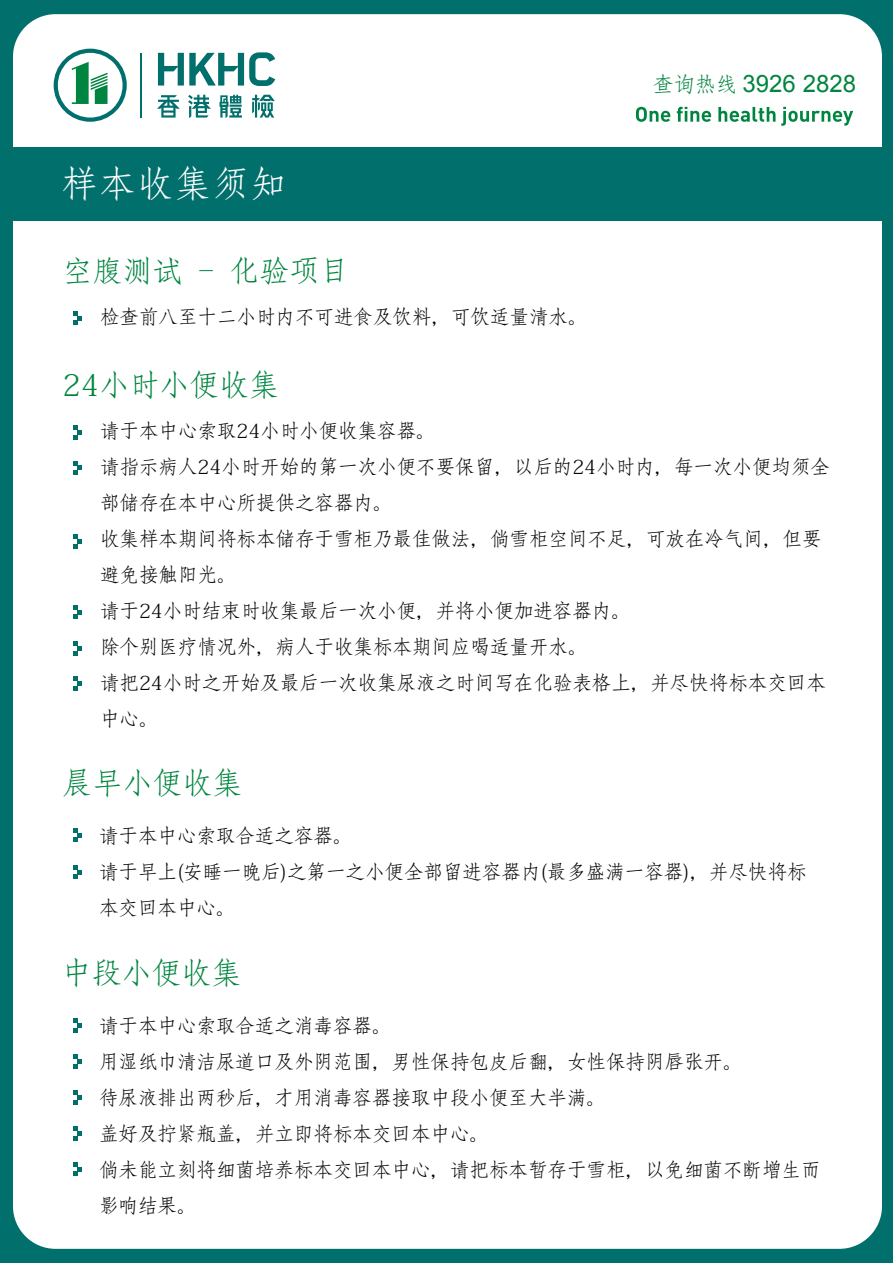
<style>
.page{position:relative;width:893px;height:1263px;background:#016f6c}
.page>*{position:absolute;margin:0;border:0;box-sizing:border-box;transform-origin:0 0}
.t1{font:36px "Adobe Fangsong Std";letter-spacing:.05em;color:#fff}
.t2{font:30px "Adobe Fangsong Std";color:#008540}
.t3{font:24px "Arial";color:#008540}
.t4{font:19.5px/36px "Adobe Fangsong Std";color:#040504}
.s1{font-family:"Adobe Fangsong Std";font-size:21px}
</style>
<div class="page">
<div style="left:13px;top:14px;width:869px;height:1235px;background:#fff;border-radius:43px"></div>
<div style="left:6px;top:147px;width:880px;height:73px;background:#016f6c"></div>
<hr style="left:141px;top:53px;width:1px;height:65px;background:#016f6c">
<svg style="left:158px;top:52px;width:117px;height:34px"></svg>
<svg style="left:157px;top:95px;width:23px;height:23px"></svg>
<svg style="left:252px;top:95px;width:23px;height:23px"></svg>
<svg style="left:219px;top:95px;width:23px;height:23px"></svg>
<svg style="left:188px;top:95px;width:23px;height:23px"></svg>
<svg style="left:54px;top:49px;width:73px;height:73px"></svg>
<svg style="left:73px;top:311px;width:9px;height:14px"></svg>
<svg style="left:73px;top:425px;width:9px;height:14px"></svg>
<svg style="left:73px;top:461px;width:9px;height:14px"></svg>
<svg style="left:73px;top:534px;width:9px;height:14px"></svg>
<svg style="left:73px;top:605px;width:9px;height:14px"></svg>
<svg style="left:73px;top:641px;width:9px;height:14px"></svg>
<svg style="left:73px;top:676px;width:9px;height:15px"></svg>
<svg style="left:73px;top:828px;width:9px;height:14px"></svg>
<svg style="left:73px;top:865px;width:9px;height:14px"></svg>
<svg style="left:73px;top:1018px;width:9px;height:15px"></svg>
<svg style="left:73px;top:1054px;width:9px;height:14px"></svg>
<svg style="left:73px;top:1090px;width:9px;height:15px"></svg>
<svg style="left:73px;top:1126px;width:9px;height:14px"></svg>
<svg style="left:73px;top:1162px;width:9px;height:14px"></svg>
<svg style="left:636px;top:107px;width:34px;height:15px"></svg>
<svg style="left:677px;top:107px;width:34px;height:15px"></svg>
<svg style="left:718px;top:107px;width:57px;height:15px"></svg>
<svg style="left:781px;top:107px;width:72px;height:19px"></svg>
<h1 class="t1" style="left:62px;top:161px;width:226px">样本收集须知</h1>
<h2 class="t2" style="left:62px;top:252px;width:288px">空腹测试 – 化验项目</h2>
<p class="t4" style="left:100px;top:299px;width:489px">检查前八至十二小时内不可进食及饮料，可饮适量清水。</p>
<p class="t3" style="left:653px;top:67px;width:205px"><span class="s1">查询热线</span> 3926 2828</p>
<h2 class="t2" style="left:62px;top:367px;width:218px">24小时小便收集</h2>
<p class="t4" style="left:100px;top:413px;width:732px">请于本中心索取24小时小便收集容器。<br>请指示病人24小时开始的第一次小便不要保留，以后的24小时内，每一次小便均须全部储存在本中心所提供之容器内。<br>收集样本期间将标本储存于雪柜乃最佳做法，倘雪柜空间不足，可放在冷气间，但要避免接触阳光。<br>请于24小时结束时收集最后一次小便，并将小便加进容器内。<br>除个别医疗情况外，病人于收集标本期间应喝适量开水。<br>请把24小时之开始及最后一次收集尿液之时间写在化验表格上，并尽快将标本交回本中心。</p>
<h2 class="t2" style="left:62px;top:765px;width:182px">晨早小便收集</h2>
<p class="t4" style="left:99px;top:818px;width:709px">请于本中心索取合适之容器。<br>请于早上(安睡一晚后)之第一之小便全部留进容器内(最多盛满一容器)，并尽快将标本交回本中心。</p>
<h2 class="t2" style="left:62px;top:955px;width:181px">中段小便收集</h2>
<p class="t4" style="left:99px;top:1008px;width:723px">请于本中心索取合适之消毒容器。<br>用湿纸巾清洁尿道口及外阴范围，男性保持包皮后翻，女性保持阴唇张开。<br>待尿液排出两秒后，才用消毒容器接取中段小便至大半满。<br>盖好及拧紧瓶盖，并立即将标本交回本中心。<br>倘未能立刻将细菌培养标本交回本中心，请把标本暂存于雪柜，以免细菌不断增生而影响结果。</p>
</div>
